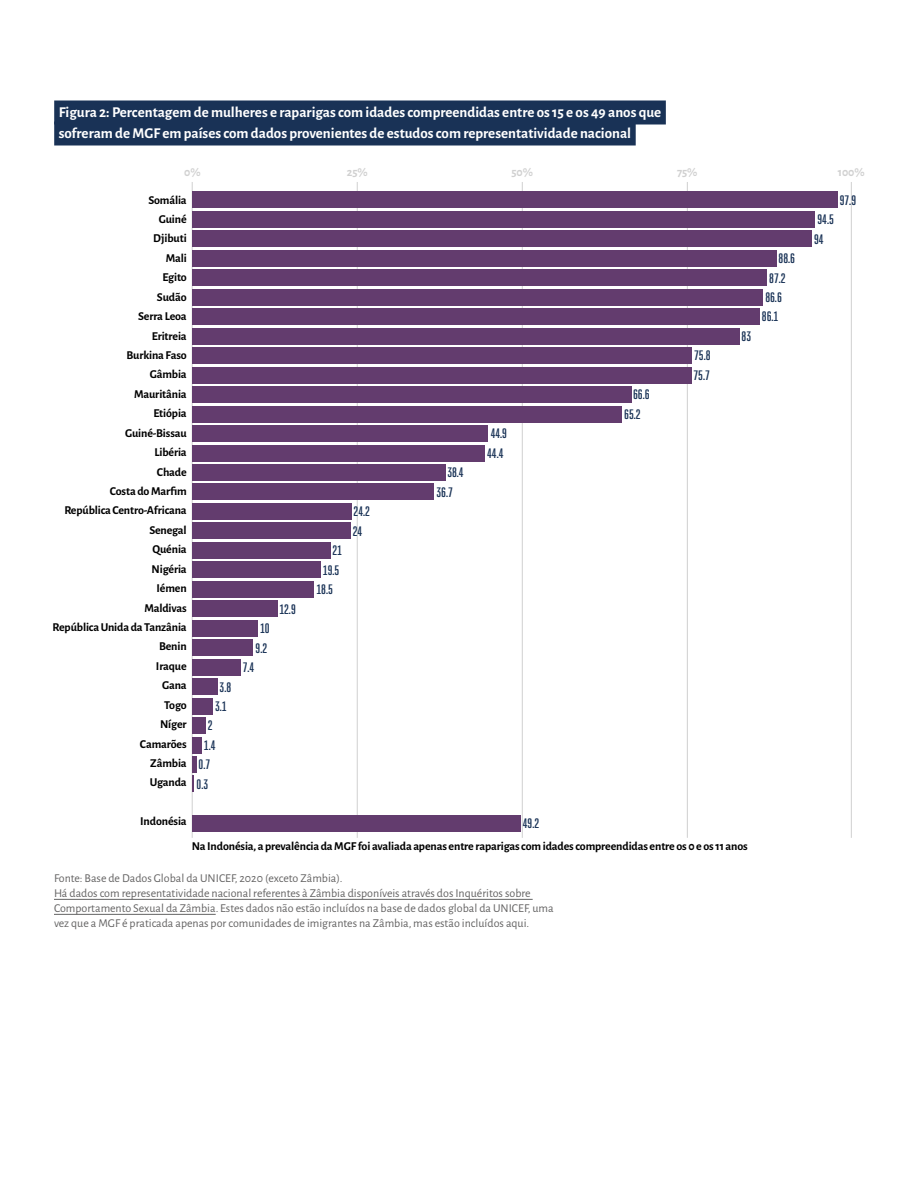
<style>
.page{position:relative;width:918px;height:1188px;background:#fff}
.page>*{position:absolute;margin:0;border:0;box-sizing:border-box;transform-origin:0 0}
.t1{font:700 15px/21px "Alegreya Sans";color:#fff}
.t2{font:700 12px/19.5px "Alegreya Sans";letter-spacing:-.01em;color:#000;text-align:right}
.t3{font:12px/15px "Alegreya Sans";color:#646363}
.t4{font:700 12px/19.5px "Bw Stretch";color:#193256}
.t5{font:700 12px "Alegreya Sans";letter-spacing:-.01em;color:#d0d0d0}
</style>
<div class="page">
<hr style="left:192px;top:182px;width:1px;height:656px;background:#d0d0d0">
<hr style="left:851px;top:182px;width:1px;height:656px;background:#d0d0d0">
<hr style="left:687px;top:182px;width:1px;height:656px;background:#d0d0d0">
<hr style="left:522px;top:182px;width:1px;height:656px;background:#d0d0d0">
<hr style="left:357px;top:182px;width:1px;height:656px;background:#d0d0d0">
<div style="left:54px;top:100px;width:612px;height:24px;background:#193256"></div>
<div style="left:54px;top:122px;width:582px;height:24px;background:#193256"></div>
<div style="left:192px;top:815px;width:329px;height:16px;background:#633c6e"></div>
<svg style="left:192px;top:776px;width:2px;height:16px"></svg>
<div style="left:192px;top:756px;width:5px;height:17px;background:#633c6e"></div>
<div style="left:192px;top:737px;width:9px;height:16px;background:#633c6e"></div>
<div style="left:192px;top:717px;width:13px;height:17px;background:#633c6e"></div>
<div style="left:192px;top:698px;width:21px;height:17px;background:#633c6e"></div>
<div style="left:192px;top:678px;width:25px;height:17px;background:#633c6e"></div>
<div style="left:192px;top:659px;width:49px;height:17px;background:#633c6e"></div>
<div style="left:192px;top:639px;width:61px;height:17px;background:#633c6e"></div>
<div style="left:192px;top:620px;width:66px;height:17px;background:#633c6e"></div>
<div style="left:192px;top:600px;width:85px;height:17px;background:#633c6e"></div>
<div style="left:192px;top:581px;width:122px;height:17px;background:#633c6e"></div>
<div style="left:192px;top:561px;width:129px;height:17px;background:#633c6e"></div>
<div style="left:192px;top:542px;width:139px;height:17px;background:#633c6e"></div>
<div style="left:192px;top:522px;width:158px;height:17px;background:#633c6e"></div>
<div style="left:192px;top:503px;width:160px;height:17px;background:#633c6e"></div>
<div style="left:192px;top:484px;width:242px;height:16px;background:#633c6e"></div>
<div style="left:192px;top:464px;width:253px;height:17px;background:#633c6e"></div>
<div style="left:192px;top:445px;width:293px;height:16px;background:#633c6e"></div>
<div style="left:192px;top:425px;width:296px;height:17px;background:#633c6e"></div>
<div style="left:192px;top:406px;width:430px;height:17px;background:#633c6e"></div>
<div style="left:192px;top:386px;width:439px;height:17px;background:#633c6e"></div>
<div style="left:192px;top:367px;width:499px;height:17px;background:#633c6e"></div>
<div style="left:192px;top:347px;width:500px;height:17px;background:#633c6e"></div>
<div style="left:192px;top:328px;width:547px;height:17px;background:#633c6e"></div>
<div style="left:192px;top:308px;width:568px;height:17px;background:#633c6e"></div>
<div style="left:192px;top:289px;width:571px;height:17px;background:#633c6e"></div>
<div style="left:192px;top:269px;width:575px;height:17px;background:#633c6e"></div>
<div style="left:192px;top:250px;width:584px;height:17px;background:#633c6e"></div>
<div style="left:192px;top:230px;width:620px;height:17px;background:#633c6e"></div>
<div style="left:192px;top:211px;width:623px;height:17px;background:#633c6e"></div>
<div style="left:192px;top:192px;width:646px;height:16px;background:#633c6e"></div>
<hr style="left:54px;top:899px;width:479px;height:1px;background:#646363">
<hr style="left:54px;top:914px;width:162px;height:1px;background:#646363">
<p class="t1" style="left:59px;top:101px;width:604px">Figura 2: Percentagem de mulheres e raparigas com idades compreendidas entre os 15 e os 49 anos que sofreram de MGF em países com dados provenientes de estudos com representatividade nacional</p>
<p class="t5" style="left:184px;top:164px;width:18px">0%</p>
<p class="t5" style="left:347px;top:164px;width:22px">25%</p>
<p class="t5" style="left:512px;top:164px;width:23px">50%</p>
<p class="t5" style="left:677px;top:164px;width:22px">75%</p>
<p class="t5" style="left:838px;top:164px;width:28px">100%</p>
<p class="t2" style="left:53px;top:189px;width:136px">Somália<br>Guiné<br>Djibuti<br>Mali<br>Egito<br>Sudão<br>Serra Leoa<br>Eritreia<br>Burkina Faso<br>Gâmbia<br>Mauritânia<br>Etiópia<br>Guiné-Bissau<br>Libéria<br>Chade<br>Costa do Marfim<br>República Centro-Africana<br>Senegal<br>Quénia<br>Nigéria<br>Iémen<br>Maldivas<br>República Unida da Tanzânia<br>Benin<br>Iraque<br>Gana<br>Togo<br>Níger<br>Camarões<br>Zâmbia<br>Uganda</p>
<p class="t2" style="left:140px;top:811px;width:48px">Indonésia</p>
<p class="t4" style="left:215px;top:677px;width:18px;text-align:center">3.8<br>3.1</p>
<p class="t4" style="left:208px;top:716px;width:6px">2</p>
<p class="t4" style="left:204px;top:736px;width:13px">1.4</p>
<p class="t4" style="left:199px;top:755px;width:13px">0.7</p>
<p class="t4" style="left:197px;top:775px;width:13px">0.3</p>
<p class="t4" style="left:256px;top:619px;width:15px;text-align:center">10<br>9.2</p>
<p class="t4" style="left:243px;top:658px;width:13px">7.4</p>
<p class="t4" style="left:279px;top:599px;width:18px">12.9</p>
<p class="t4" style="left:332px;top:541px;width:11px">21</p>
<p class="t4" style="left:323px;top:560px;width:18px">19.5</p>
<p class="t4" style="left:317px;top:580px;width:18px">18.5</p>
<p class="t4" style="left:353px;top:502px;width:19px">24.2<br>24</p>
<p class="t4" style="left:436px;top:463px;width:29px;text-indent:11px">38.4<br>36.7</p>
<p class="t4" style="left:487px;top:424px;width:22px;text-align:center">44.9<br>44.4</p>
<p class="t4" style="left:523px;top:814px;width:18px">49.2</p>
<p class="t4" style="left:624px;top:385px;width:27px;text-indent:9px">66.6<br>65.2</p>
<p class="t4" style="left:693px;top:346px;width:19px">75.8<br>75.7</p>
<p class="t4" style="left:742px;top:327px;width:11px">83</p>
<p class="t2" style="left:192px;top:836px;width:558px">Na Indonésia, a prevalência da MGF foi avaliada apenas entre raparigas com idades compreendidas entre os 0 e os 11 anos</p>
<p class="t3" style="left:54px;top:870px;width:501px">Fonte: Base de Dados Global da UNICEF, 2020 (exceto Zâmbia).<br>Há dados com representatividade nacional referentes à Zâmbia disponíveis através dos Inquéritos sobre Comportamento Sexual da Zâmbia. Estes dados não estão incluídos na base de dados global da UNICEF, uma vez que a MGF é praticada apenas por comunidades de imigrantes na Zâmbia, mas estão incluídos aqui.</p>
<p class="t4" style="left:779px;top:249px;width:18px">88.6</p>
<p class="t4" style="left:762px;top:268px;width:25px;text-indent:7px">87.2<br>86.6<br>86.1</p>
<p class="t4" style="left:840px;top:190px;width:18px">97.9</p>
<p class="t4" style="left:814px;top:210px;width:21px">94.5<br>94</p>
</div>
